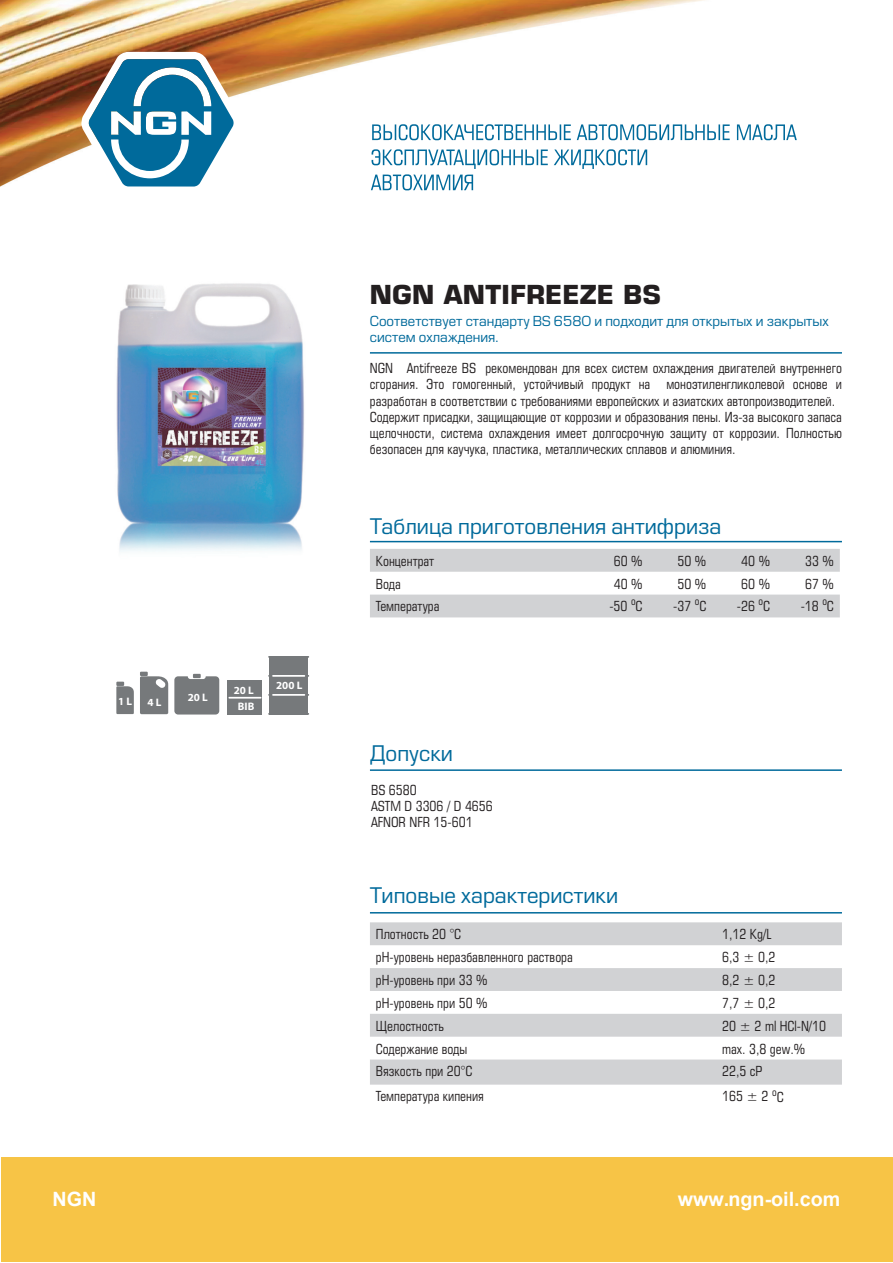
<style>
.page{position:relative;width:893px;height:1263px;background:#fff}
.page>*{position:absolute;margin:0;border:0;box-sizing:border-box;transform-origin:0 0}
.t1{font:700 25.5px "Europe C";color:#231f20}
.t2{font:21px "Europe C";color:#006a9b}
.t3{font:700 19.65px "Arial";color:#fff}
.t4{font:13.5px/16.2px "Europe Condensed C";color:#231f20}
.t5{font:13.5px/16.2px "Europe C";color:#006a9b}
.t6{font:700 10.8px/16.4px "Myriad Pro";color:#fff;text-align:center}
</style>
<div class="page">
<img style="left:0;top:0;width:797px;height:191px">
<svg style="left:81px;top:52px;width:160px;height:139px"></svg>
<svg style="left:372px;top:124px;width:199px;height:16px"></svg>
<svg style="left:577px;top:124px;width:153px;height:16px"></svg>
<svg style="left:737px;top:124px;width:60px;height:16px"></svg>
<svg style="left:554px;top:149px;width:93px;height:20px"></svg>
<svg style="left:371px;top:149px;width:177px;height:41px"></svg>
<div style="left:1px;top:1157px;width:891px;height:105px;background:#f7c446"></div>
<hr style="left:370px;top:352px;width:472px;height:2px;background:#006a9b">
<hr style="left:370px;top:769px;width:472px;height:2px;background:#006a9b">
<hr style="left:370px;top:912px;width:472px;height:1px;background:#006a9b">
<hr style="left:370px;top:541px;width:472px;height:1px;background:#006a9b">
<img style="left:116px;top:283px;width:188px;height:269px">
<div style="left:370px;top:922px;width:472px;height:23px;background:#d1d2d4"></div>
<svg style="left:370px;top:968px;width:472px;height:117px;fill:#d1d2d4"></svg>
<div style="left:370px;top:549px;width:470px;height:23px;background:#d1d2d4"></div>
<div style="left:370px;top:595px;width:470px;height:22px;background:#d1d2d4"></div>
<div style="left:174px;top:676px;width:45px;height:38px;background:#76797b;border-radius:4px"></div>
<div style="left:188px;top:674px;width:18px;height:5px;background:#fff;border-radius:3px"></div>
<svg style="left:116px;top:682px;width:18px;height:32px"></svg>
<svg style="left:140px;top:672px;width:28px;height:42px"></svg>
<svg style="left:193px;top:674px;width:8px;height:4px"></svg>
<div style="left:228px;top:681px;width:34px;height:34px;background:#76797b"></div>
<div style="left:270px;top:656px;width:38px;height:59px;background:#76797b"></div>
<hr style="left:268px;top:656px;width:41px;height:2px;background:#76797b">
<hr style="left:268px;top:713px;width:41px;height:2px;background:#76797b">
<hr style="left:268px;top:694px;width:41px;height:2px;background:#76797b">
<hr style="left:268px;top:675px;width:41px;height:2px;background:#76797b">
<hr style="left:272px;top:675px;width:33px;height:2px;background:#fff">
<hr style="left:272px;top:694px;width:33px;height:2px;background:#fff">
<hr style="left:228px;top:697px;width:33px;height:1px;background:#fff">
<h1 class="t1" style="left:370px;top:279px;width:293px">NGN ANTIFREEZE BS</h1>
<p class="t5" style="left:370px;top:313px;width:460px">Соответствует стандарту BS 6580 и подходит для открытых и закрытых систем охлаждения.</p>
<p class="t4" style="left:370px;top:360px;width:473px">NGN Antifreeze BS рекомендован для всех систем охлаждения двигателей внутреннего сгорания. Это гомогенный, устойчивый продукт на моноэтиленгликолевой основе и разработан в соответствии с требованиями европейских и азиатских автопроизводителей.<br>Содержит присадки, защищающие от коррозии и образования пены. Из-за высокого запаса щелочности, система охлаждения имеет долгосрочную защиту от коррозии. Полностью безопасен для каучука, пластика, металлических сплавов и алюминия.</p>
<h2 class="t2" style="left:370px;top:514px;width:353px">Таблица приготовления антифриза</h2>
<p class="t6" style="left:118px;top:693px;width:15px">1 L</p>
<p class="t6" style="left:148px;top:693px;width:15px">4 L</p>
<p class="t6" style="left:188px;top:688px;width:22px">20 L</p>
<p class="t6" style="left:234px;top:682px;width:22px">20 L<br>BIB</p>
<p class="t6" style="left:276px;top:677px;width:28px">200 L</p>
<p class="t4" style="left:376px;top:552px;width:60px">Концентрат</p>
<p class="t4" style="left:614px;top:552px;width:30px">60 %</p>
<p class="t4" style="left:677px;top:552px;width:30px">50 %</p>
<p class="t4" style="left:741px;top:552px;width:30px">40 %</p>
<p class="t4" style="left:805px;top:552px;width:30px">33 %</p>
<p class="t4" style="left:376px;top:575px;width:26px">Вода</p>
<p class="t4" style="left:614px;top:575px;width:30px">40 %</p>
<p class="t4" style="left:677px;top:575px;width:30px">50 %</p>
<p class="t4" style="left:741px;top:575px;width:30px">60 %</p>
<p class="t4" style="left:805px;top:575px;width:30px">67 %</p>
<p class="t4" style="left:376px;top:598px;width:65px">Температура</p>
<p class="t4" style="left:609px;top:598px;width:35px">-50 <sup>o</sup>C</p>
<p class="t4" style="left:673px;top:598px;width:35px">-37 <sup>o</sup>C</p>
<p class="t4" style="left:737px;top:598px;width:35px">-26 <sup>o</sup>C</p>
<p class="t4" style="left:801px;top:598px;width:35px">-18 <sup>o</sup>C</p>
<h2 class="t2" style="left:370px;top:741px;width:85px">Допуски</h2>
<p class="t4" style="left:371px;top:782px;width:123px">BS 6580<br>ASTM D 3306 / D 4656<br>AFNOR NFR 15-601</p>
<h2 class="t2" style="left:370px;top:883px;width:250px">Типовые характеристики</h2>
<p class="t4" style="left:376px;top:926px;width:87px">Плотность 20 °C</p>
<p class="t4" style="left:722px;top:926px;width:51px">1,12 Kg/L</p>
<p class="t4" style="left:376px;top:949px;width:198px">pH-уровень неразбавленного раствора</p>
<p class="t4" style="left:722px;top:949px;width:55px">6,3 ± 0,2</p>
<p class="t4" style="left:376px;top:972px;width:113px">pH-уровень при 33 %</p>
<p class="t4" style="left:722px;top:972px;width:55px">8,2 ± 0,2</p>
<p class="t4" style="left:376px;top:995px;width:113px">pH-уровень при 50 %</p>
<p class="t4" style="left:722px;top:995px;width:55px">7,7 ± 0,2</p>
<p class="t4" style="left:376px;top:1017px;width:69px">Щелостность</p>
<p class="t4" style="left:722px;top:1017px;width:106px">20 ± 2 ml HCl-N/10</p>
<p class="t4" style="left:376px;top:1040px;width:93px">Содержание воды</p>
<p class="t4" style="left:722px;top:1040px;width:85px">max. 3,8 gew.%</p>
<p class="t4" style="left:376px;top:1063px;width:98px">Вязкость при 20°C</p>
<p class="t4" style="left:722px;top:1063px;width:42px">22,5 cP</p>
<p class="t4" style="left:376px;top:1088px;width:109px">Температура кипения</p>
<p class="t4" style="left:722px;top:1088px;width:63px">165 ± 2 <sup>o</sup>C</p>
<h3 class="t3" style="left:53px;top:1185px;width:45px">NGN</h3>
<h3 class="t3" style="left:678px;top:1185px;width:164px">www.ngn-oil.com</h3>
</div>
